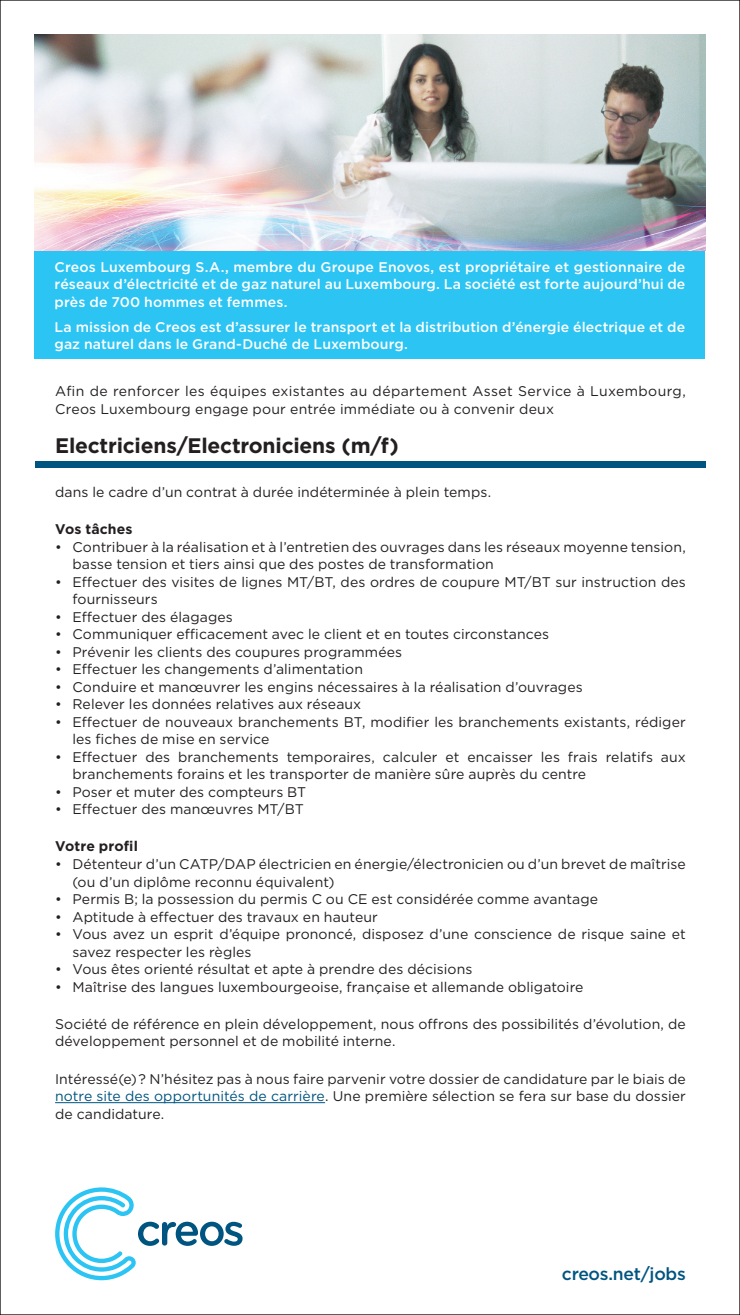
<style>
.page{position:relative;width:740px;height:1315px;background:#fff}
.page>*{position:absolute;margin:0;border:0;box-sizing:border-box;transform-origin:0 0}
.t1{font:700 21px "Gotham";letter-spacing:-.01em;color:#231f20}
.t2{font:500 17.5px "Gotham";letter-spacing:-.015em;color:#005480}
.t3{font:14px/17.5px "Gotham";letter-spacing:.005em;color:#231f20}
.t4{font:500 14px/17.5px "Gotham";letter-spacing:.005em;color:#fff;text-align:justify}
.t5{font:700 14px "Gotham";letter-spacing:.005em;color:#231f20}
.s1{color:#005480}
</style>
<div class="page">
<div style="left:35px;top:251px;width:669px;height:108px;background:#2bc4f3"></div>
<svg style="left:55px;top:1187px;width:187px;height:93px"></svg>
<div style="left:35px;top:462px;width:669px;height:6px;background:#005480"></div>
<hr style="left:55px;top:1102px;width:270px;height:1px;background:#005480">
<img style="left:35px;top:35px;width:669px;height:216px">
<p class="t4" style="left:55px;top:258px;width:632px">Creos Luxembourg S.A., membre du Groupe Enovos, est propriétaire et gestionnaire de réseaux d’électricité et de gaz naturel au Luxembourg. La société est forte aujourd’hui de près de 700 hommes et femmes.</p>
<p class="t4" style="left:55px;top:318px;width:631px">La mission de Creos est d’assurer le transport et la distribution d’énergie électrique et de gaz naturel dans le Grand-Duché de Luxembourg.</p>
<p class="t3" style="left:55px;top:382px;width:632px">Afin de renforcer les équipes existantes au département Asset Service à Luxembourg,<br>Creos Luxembourg engage pour entrée immédiate ou à convenir deux</p>
<h1 class="t1" style="left:55px;top:432px;width:345px">Electriciens/Electroniciens (m/f)</h1>
<p class="t3" style="left:55px;top:483px;width:437px">dans le cadre d’un contrat à durée indéterminée à plein temps.</p>
<p class="t5" style="left:55px;top:520px;width:79px">Vos tâches</p>
<p class="t3" style="left:72px;top:537px;width:614px;text-indent:-17px">• Contribuer à la réalisation et à l’entretien des ouvrages dans les réseaux moyenne tension, basse tension et tiers ainsi que des postes de transformation</p>
<p class="t3" style="left:72px;top:572px;width:614px;text-indent:-17px">• Effectuer des visites de lignes MT/BT, des ordres de coupure MT/BT sur instruction des fournisseurs</p>
<p class="t3" style="left:55px;top:607px;width:179px">• Effectuer des élagages</p>
<p class="t3" style="left:55px;top:625px;width:495px">• Communiquer efficacement avec le client et en toutes circonstances</p>
<p class="t3" style="left:55px;top:642px;width:348px">• Prévenir les clients des coupures programmées</p>
<p class="t3" style="left:55px;top:660px;width:309px">• Effectuer les changements d’alimentation</p>
<p class="t3" style="left:55px;top:677px;width:529px">• Conduire et manœuvrer les engins nécessaires à la réalisation d’ouvrages</p>
<p class="t3" style="left:55px;top:695px;width:307px">• Relever les données relatives aux réseaux</p>
<p class="t3" style="left:72px;top:712px;width:614px;text-indent:-17px">• Effectuer de nouveaux branchements BT, modifier les branchements existants, rédiger les fiches de mise en service</p>
<p class="t3" style="left:72px;top:747px;width:614px;text-indent:-17px">• Effectuer des branchements temporaires, calculer et encaisser les frais relatifs aux branchements forains et les transporter de manière sûre auprès du centre</p>
<p class="t3" style="left:55px;top:782px;width:252px">• Poser et muter des compteurs BT</p>
<p class="t3" style="left:55px;top:800px;width:250px">• Effectuer des manœuvres MT/BT</p>
<p class="t5" style="left:55px;top:837px;width:84px">Votre profil</p>
<p class="t3" style="left:72px;top:855px;width:614px;text-indent:-17px">• Détenteur d’un CATP/DAP électricien en énergie/électronicien ou d’un brevet de maîtrise (ou d’un diplôme reconnu équivalent)</p>
<p class="t3" style="left:55px;top:890px;width:544px">• Permis B; la possession du permis C ou CE est considérée comme avantage</p>
<p class="t3" style="left:55px;top:907px;width:324px">• Aptitude à effectuer des travaux en hauteur</p>
<p class="t3" style="left:72px;top:925px;width:614px;text-indent:-17px">• Vous avez un esprit d’équipe prononcé, disposez d’une conscience de risque saine et savez respecter les règles</p>
<p class="t3" style="left:55px;top:960px;width:418px">• Vous êtes orienté résultat et apte à prendre des décisions</p>
<p class="t3" style="left:55px;top:977px;width:529px">• Maîtrise des langues luxembourgeoise, française et allemande obligatoire</p>
<p class="t3" style="left:55px;top:1015px;width:632px">Société de référence en plein développement, nous offrons des possibilités d’évolution, de développement personnel et de mobilité interne.</p>
<p class="t3" style="left:55px;top:1069px;width:632px;text-align:justify">Intéressé(e) ? N’hésitez pas à nous faire parvenir votre dossier de candidature par le biais de <span class="s1">notre site des opportunités de carrière</span>. Une première sélection se fera sur base du dossier de candidature.</p>
<p class="t2" style="left:561px;top:1262px;width:125px">creos.net/jobs</p>
</div>
